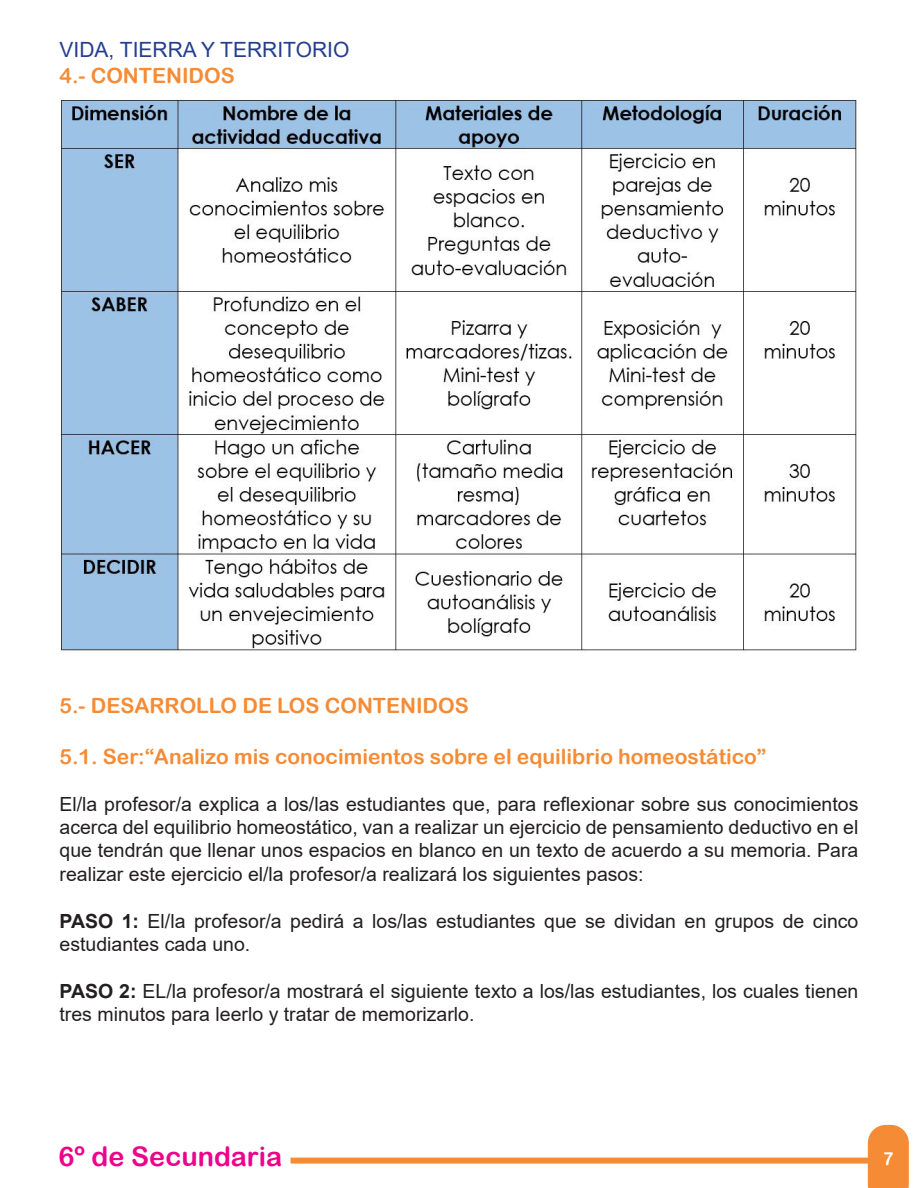
<style>
.page{position:relative;width:918px;height:1188px;background:#fff}
.page>*{position:absolute;margin:0;border:0;box-sizing:border-box;transform-origin:0 0}
.t1{font:27px "Arial Rounded MT Bold";color:#ed028c}
.t2{font:21px "Arial Rounded MT Bold";color:#f58b34}
.t3{font:21px "Arial";color:#253f8e}
.t4{font:19.5px/23.4px "Arial";color:#231f20}
.t5{font:18px "Arial Rounded MT Bold";color:#fff}
.s1{font-weight:700}
</style>
<div class="page">
<div style="left:291px;top:1158px;width:581px;height:6px;background:#f58b34"></div>
<svg style="left:868px;top:1125px;width:41px;height:63px;background:#f5913f"></svg>
<img style="left:60px;top:99px;width:798px;height:553px">
<p class="t3" style="left:60px;top:35px;width:291px">VIDA, TIERRA Y TERRITORIO</p>
<p class="t2" style="left:60px;top:63px;width:177px">4.- CONTENIDOS</p>
<p class="t2" style="left:60px;top:693px;width:411px">5.- DESARROLLO DE LOS CONTENIDOS</p>
<p class="t2" style="left:60px;top:744px;width:709px">5.1. Ser:“Analizo mis conocimientos sobre el equilibrio homeostático”</p>
<p class="t4" style="left:60px;top:792px;width:800px;text-align:justify">El/la profesor/a explica a los/las estudiantes que, para reflexionar sobre sus conocimientos acerca del equilibrio homeostático, van a realizar un ejercicio de pensamiento deductivo en el que tendrán que llenar unos espacios en blanco en un texto de acuerdo a su memoria. Para realizar este ejercicio el/la profesor/a realizará los siguientes pasos:</p>
<p class="t4" style="left:60px;top:909px;width:800px"><span class="s1">PASO 1:</span> El/la profesor/a pedirá a los/las estudiantes que se dividan en grupos de cinco estudiantes cada uno.</p>
<p class="t4" style="left:60px;top:979px;width:800px"><span class="s1">PASO 2:</span> EL/la profesor/a mostrará el siguiente texto a los/las estudiantes, los cuales tienen tres minutos para leerlo y tratar de memorizarlo.</p>
<h1 class="t1" style="left:58px;top:1141px;width:225px">6º de Secundaria</h1>
<p class="t5" style="left:883px;top:1148px;width:12px">7</p>
</div>
